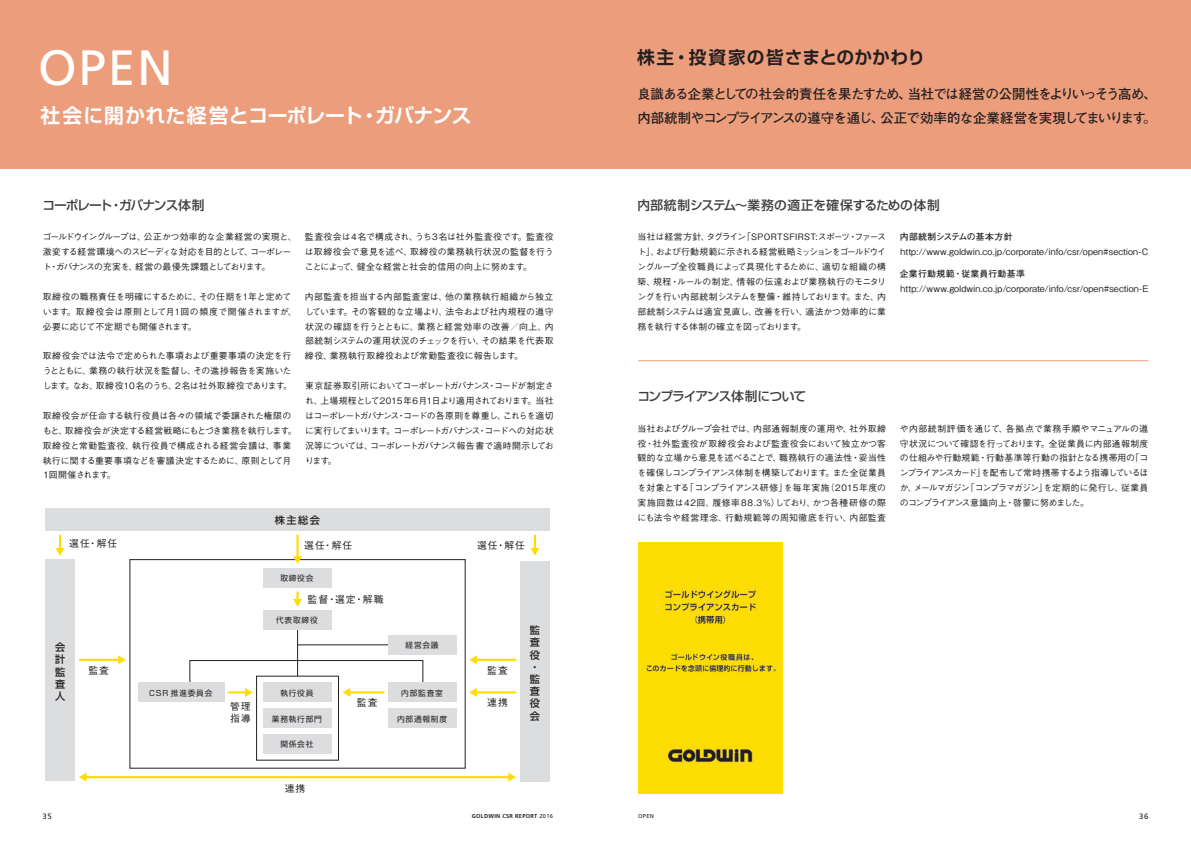
<style>
.page{position:relative;width:1191px;height:842px;background:#fff}
.page>*{position:absolute;margin:0;border:0;box-sizing:border-box;transform-origin:0 0}
.t1{font:49.6px "Frutiger";color:#fff}
.t2{font:700 19.8px "Shin Go Pro De";letter-spacing:-.01em;color:#fff}
.t3{font:700 17.7px "Shin Go Pro De";letter-spacing:.03em;color:#231f20}
.t4{font:700 13.5px/24.8px "Futo Go B101 Pr 6";letter-spacing:-.06em;color:#231f20}
.t5{font:500 12.8px "Shin Go Pro";letter-spacing:.02em;color:#3e3e3f}
.t6{font:500 12.8px "Shin Go Pro";letter-spacing:-.085em;color:#3e3e3f}
.t7{font:500 12.8px "Shin Go Pro";letter-spacing:-.08em;color:#3e3e3f}
.t8{font:500 10.2px/12.2px "Shin Go";color:#231f20;text-align:justify}
.t9{font:500 9.8px "Gothic BBB Pro";letter-spacing:.1em;color:#231f20}
.t10{font:500 8.9px/14.9px "Gothic BBB Pro";color:#231f20;text-align:justify}
.t11{font:500 8.9px/14.9px "Gothic BBB Pro";letter-spacing:-.045em;color:#231f20}
.t12{font:700 8.9px "Futo Go B101 Pr 6";letter-spacing:.03em;color:#231f20}
.t13{font:7.8px "Frutiger";color:#231f20}
.t14{font:7.7px "Shin Go";letter-spacing:.1em;color:#231f20}
.t15{font:700 5.7px "Frutiger";letter-spacing:.05em;color:#231f20}
.t16{font:5.7px "Frutiger";color:#231f20}
.s1{font-weight:400}
</style>
<div class="page">
<div style="left:0;top:0;width:1191px;height:169px;background:#ec9d7c"></div>
<div style="left:130px;top:559px;width:335px;height:209px;border:1px solid #231f20"></div>
<hr style="left:297px;top:645px;width:134px;height:1px;background:#231f20">
<hr style="left:297px;top:621px;width:1px;height:55px;background:#231f20">
<div style="left:45px;top:508px;width:504px;height:23px;background:#dcdddf"></div>
<div style="left:45px;top:560px;width:30px;height:221px;background:#dcdddf"></div>
<div style="left:520px;top:561px;width:29px;height:220px;background:#dcdddf"></div>
<div style="left:263px;top:568px;width:69px;height:20px;background:#dcdddf"></div>
<div style="left:256px;top:676px;width:83px;height:84px;border:1px solid #231f20"></div>
<div style="left:263px;top:683px;width:69px;height:19px;background:#dcdddf"></div>
<div style="left:263px;top:709px;width:69px;height:19px;background:#dcdddf"></div>
<div style="left:263px;top:734px;width:69px;height:19px;background:#dcdddf"></div>
<div style="left:388px;top:709px;width:69px;height:19px;background:#dcdddf"></div>
<div style="left:263px;top:610px;width:69px;height:19px;background:#dcdddf"></div>
<div style="left:138px;top:683px;width:86px;height:19px;background:#dcdddf"></div>
<div style="left:388px;top:635px;width:69px;height:19px;background:#dcdddf"></div>
<div style="left:388px;top:683px;width:69px;height:19px;background:#dcdddf"></div>
<svg style="left:469px;top:655px;width:47px;height:9px"></svg>
<svg style="left:469px;top:688px;width:47px;height:9px"></svg>
<svg style="left:189px;top:660px;width:234px;height:37px"></svg>
<svg style="left:79px;top:773px;width:437px;height:9px"></svg>
<svg style="left:79px;top:655px;width:47px;height:9px"></svg>
<svg style="left:56px;top:535px;width:9px;height:21px"></svg>
<svg style="left:530px;top:535px;width:9px;height:21px"></svg>
<svg style="left:293px;top:535px;width:9px;height:29px"></svg>
<svg style="left:293px;top:591px;width:9px;height:15px"></svg>
<img style="left:638px;top:542px;width:144px;height:251px">
<hr style="left:638px;top:360px;width:510px;height:1px;background:#ec9d7c">
<h1 class="t1" style="left:38px;top:38px;width:136px">OPEN</h1>
<h2 class="t2" style="left:41px;top:99px;width:433px">社会に開かれた経営とコーポレート・ガバナンス</h2>
<h3 class="t6" style="left:42px;top:194px;width:163px">コーポレート・ガバナンス体制</h3>
<p class="t11" style="left:43px;top:228px;width:255px">ゴールドウイングループは、公正かつ効率的な企業経営の実現と、激変する経営環境へのスピーディな対応を目的として、コーポレート・ガバナンスの充実を、経営の最優先課題としております。</p>
<p class="t10" style="left:43px;top:288px;width:255px;text-align:left">取締役の職務責任を明確にするために、その任期を1年と定めています。取締役会は原則として月1回の頻度で開催されますが、必要に応じて不定期でも開催されます。</p>
<p class="t10" style="left:43px;top:347px;width:251px">取締役会では法令で定められた事項および重要事項の決定を行うとともに、業務の執行状況を監督し、その進捗報告を実施いたします。なお、取締役10名のうち、2名は社外取締役であります。</p>
<p class="t10" style="left:43px;top:407px;width:255px;text-align:left">取締役会が任命する執行役員は各々の領域で委譲された権限のもと、取締役会が決定する経営戦略にもとづき業務を執行します。取締役と常勤監査役、執行役員で構成される経営会議は、事業執行に関する重要事項などを審議決定するために、原則として月<br>1回開催されます。</p>
<p class="t10" style="left:305px;top:228px;width:250px">監査役会は4名で構成され、うち3名は社外監査役です。監査役は取締役会で意見を述べ、取締役の業務執行状況の監督を行うことによって、健全な経営と社会的信用の向上に努めます。</p>
<p class="t10" style="left:305px;top:288px;width:250px">内部監査を担当する内部監査室は、他の業務執行組織から独立しています。その客観的な立場より、法令および社内規程の遵守状況の確認を行うとともに、業務と経営効率の改善／向上、内部統制システムの運用状況のチェックを行い、その結果を代表取締役、業務執行取締役および常勤監査役に報告します。</p>
<p class="t10" style="left:305px;top:377px;width:250px">東京証券取引所においてコーポレートガバナンス・コードが制定され、上場規程として2015年6月1日より適用されております。当社はコーポレートガバナンス・コードの各原則を尊重し、これらを適切に実行してまいります。コーポレートガバナンス・コードへの対応状況等については、コーポレートガバナンス報告書で適時開示しております。</p>
<p class="t8" style="left:275px;top:513px;width:47px">株主総会</p>
<p class="t9" style="left:69px;top:535px;width:50px">選任・解任</p>
<p class="t9" style="left:477px;top:537px;width:50px">選任・解任</p>
<p class="t9" style="left:304px;top:538px;width:50px">選任・解任</p>
<p class="t14" style="left:280px;top:573px;width:35px">取締役会</p>
<p class="t8" style="left:55px;top:641px;width:12px">会計監査人</p>
<p class="t9" style="left:307px;top:591px;width:77px">監督・選定・解職</p>
<p class="t14" style="left:276px;top:615px;width:43px">代表取締役</p>
<p class="t14" style="left:405px;top:640px;width:35px">経営会議</p>
<p class="t9" style="left:88px;top:662px;width:22px">監査</p>
<p class="t9" style="left:487px;top:662px;width:22px">監査</p>
<p class="t9" style="left:230px;top:698px;width:22px">管理</p>
<p class="t9" style="left:357px;top:695px;width:22px">監査</p>
<p class="t9" style="left:230px;top:711px;width:22px">指導</p>
<p class="t14" style="left:149px;top:688px;width:65px">CSR 推進委員会</p>
<p class="t14" style="left:280px;top:688px;width:35px">執行役員</p>
<p class="t14" style="left:272px;top:714px;width:52px">業務執行部門</p>
<p class="t14" style="left:280px;top:739px;width:35px">関係会社</p>
<p class="t14" style="left:401px;top:688px;width:43px">内部監査室</p>
<p class="t14" style="left:397px;top:714px;width:52px">内部通報制度</p>
<p class="t9" style="left:487px;top:695px;width:22px">連携</p>
<p class="t9" style="left:285px;top:780px;width:22px">連携</p>
<p class="t8" style="left:530px;top:624px;width:12px;text-align:left">監査役・監査役会</p>
<h3 class="t3" style="left:637px;top:43px;width:289px">株主・投資家の皆さまとのかかわり</h3>
<h3 class="t4" style="left:637px;top:80px;width:521px">良識ある企業としての社会的責任を果たすため、当社では経営の公開性をよりいっそう高め、内部統制やコンプライアンスの遵守を通じ、公正で効率的な企業経営を実現してまいります。</h3>
<h3 class="t5" style="left:637px;top:194px;width:304px">内部統制システム〜業務の適正を確保するための体制</h3>
<p class="t10" style="left:637px;top:228px;width:250px">当社は経営方針、タグライン「SPORTSFIRST:スポーツ・ファースト」、および行動規範に示される経営戦略ミッションをゴールドウイングループ全役職員によって具現化するために、適切な組織の構築、規程・ルールの制定、情報の伝達および業務執行のモニタリングを行い内部統制システムを整備・維持しております。また、内部統制システムは適宜見直し、改善を行い、適法かつ効率的に業務を執行する体制の確立を図っております。</p>
<p class="t12" style="left:900px;top:230px;width:114px">内部統制システムの基本方針</p>
<p class="t10" style="left:900px;top:243px;width:249px">http://www.goldwin.co.jp/corporate/info/csr/open#section-C</p>
<p class="t12" style="left:900px;top:267px;width:127px">企業行動規範・従業員行動基準</p>
<p class="t10" style="left:900px;top:280px;width:249px">http://www.goldwin.co.jp/corporate/info/csr/open#section-E</p>
<h3 class="t7" style="left:637px;top:386px;width:170px">コンプライアンス体制について</h3>
<p class="t10" style="left:637px;top:420px;width:250px">当社およびグループ会社では、内部通報制度の運用や、社外取締役・社外監査役が取締役会および監査役会において独立かつ客観的な立場から意見を述べることで、職務執行の適法性・妥当性を確保しコンプライアンス体制を構築しております。また全従業員を対象とする「コンプライアンス研修」を毎年実施（2015年度の実施回数は42回、履修率88.3％）しており、かつ各種研修の際にも法令や経営理念、行動規範等の周知徹底を行い、内部監査</p>
<p class="t10" style="left:900px;top:420px;width:250px">や内部統制評価を通じて、各拠点で業務手順やマニュアルの遵守状況について確認を行っております。全従業員に内部通報制度の仕組みや行動規範・行動基準等行動の指針となる携帯用の「コンプライアンスカード」を配布して常時携帯するよう指導しているほか、メールマガジン「コンプラマガジン」を定期的に発行し、従業員のコンプライアンス意識向上・啓蒙に努めました。</p>
<p class="t13" style="left:43px;top:812px;width:11px">35</p>
<p class="t15" style="left:472px;top:813px;width:83px">GOLDWIN CSR REPORT <span class="s1">2016</span></p>
<p class="t13" style="left:1139px;top:812px;width:11px">36</p>
<p class="t16" style="left:638px;top:813px;width:18px">OPEN</p>
</div>
